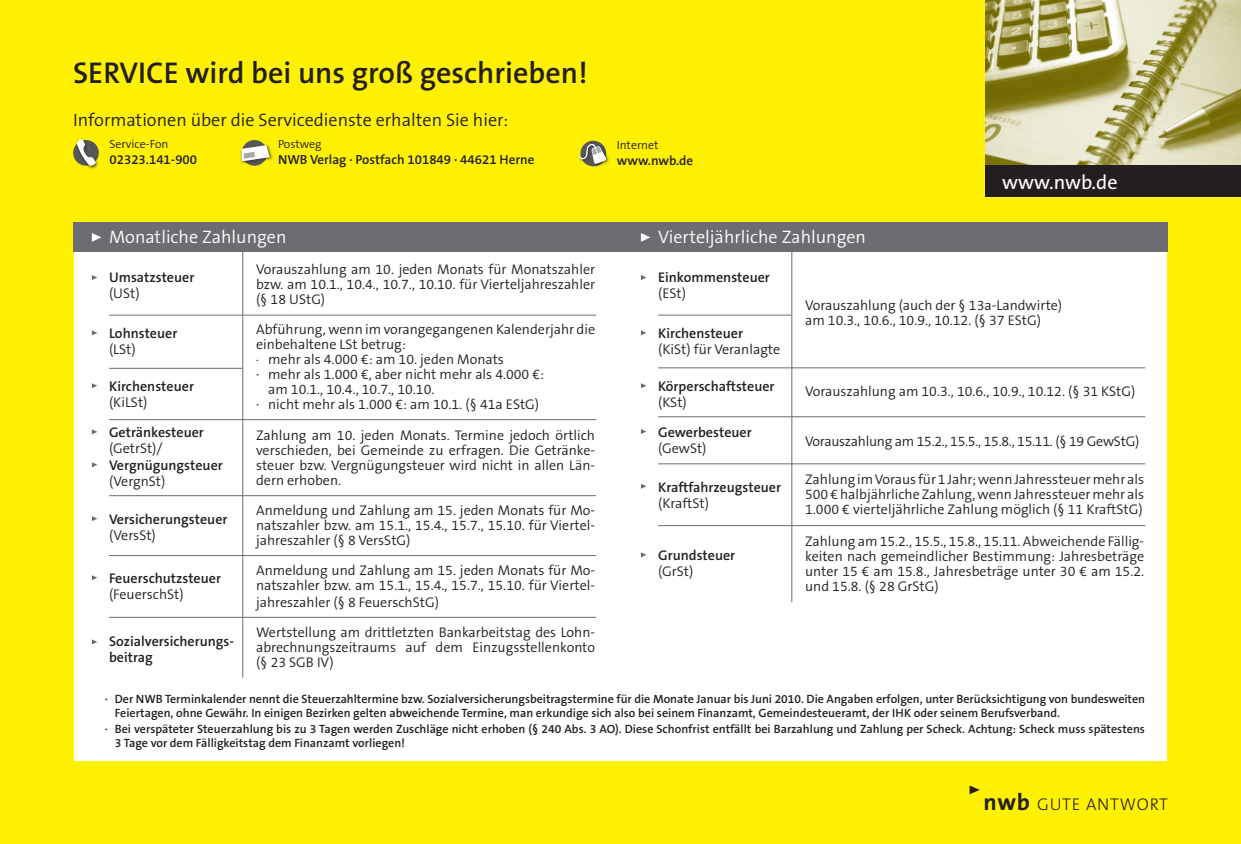
<style>
.page{position:relative;width:1241px;height:844px;background:#fff}
.page>*{position:absolute;margin:0;border:0;box-sizing:border-box;transform-origin:0 0}
.t1{font:600 30.1px "The Sans B6";color:#231f20}
.t2{font:24.5px "The Sans Expert";color:#231f20}
.t3{font:20.12px "The Sans B5 Plain";color:#fff}
.t4{font:300 18.03px "The Sans B4";color:#231f20}
.t5{font:300 18.03px "The Sans B4";color:#fff}
.t6{font:300 17.15px "The Sans B3";letter-spacing:.05em;color:#231f20}
.t7{font:300 14px/15px "The Sans B4";color:#231f20;text-align:justify}
.t8{font:600 14px/16.1px "The Sans B6";color:#231f20}
.t9{font:300 14px "The Sans B4";letter-spacing:-.02em;color:#231f20}
.t10{font:600 13.3px "The Sans B6";color:#231f20}
.t11{font:600 12.08px/14px "The Sans B6";color:#231f20}
.t12{font:300 11.9px "The Sans B4";color:#231f20}
.s1{font-size:12.08px}
.s2{font-family:"The Sans B7";font-weight:700;font-size:23.45px}
</style>
<div class="page">
<div style="left:1167px;top:239px;width:73px;height:545px;background:#fff101"></div>
<div style="left:0;top:222px;width:73px;height:542px;background:#fff101"></div>
<div style="left:0;top:0;width:1240px;height:251px;background:#fff101"></div>
<div style="left:0;top:761px;width:1240px;height:82px;background:#fff101"></div>
<div style="left:577px;top:142px;width:40px;height:39px;background:#231f20;opacity:.75"></div>
<svg style="left:578px;top:143px;width:28px;height:21px"></svg>
<svg style="left:242px;top:140px;width:25px;height:26px"></svg>
<div style="left:239px;top:143px;width:46px;height:41px;background:#231f20;opacity:.75"></div>
<svg style="left:241px;top:145px;width:29px;height:16px"></svg>
<hr style="left:242px;top:224px;width:1px;height:453px;background:#6c6d70">
<div style="left:73px;top:222px;width:1094px;height:30px;background:#6c6d70"></div>
<svg style="left:92px;top:233px;width:9px;height:9px"></svg>
<svg style="left:641px;top:233px;width:9px;height:9px"></svg>
<hr style="left:109px;top:314px;width:487px;height:1px;background:#6c6d70">
<svg style="left:92px;top:275px;width:5px;height:5px"></svg>
<hr style="left:109px;top:419px;width:487px;height:1px;background:#6c6d70">
<hr style="left:109px;top:495px;width:487px;height:1px;background:#6c6d70">
<hr style="left:109px;top:555px;width:487px;height:1px;background:#6c6d70">
<hr style="left:109px;top:616px;width:487px;height:1px;background:#6c6d70">
<hr style="left:109px;top:368px;width:133px;height:1px;background:#6c6d70">
<svg style="left:92px;top:330px;width:5px;height:5px"></svg>
<svg style="left:92px;top:383px;width:5px;height:5px"></svg>
<svg style="left:92px;top:429px;width:5px;height:5px"></svg>
<svg style="left:92px;top:462px;width:5px;height:5px"></svg>
<svg style="left:92px;top:516px;width:5px;height:5px"></svg>
<svg style="left:92px;top:575px;width:5px;height:5px"></svg>
<svg style="left:92px;top:639px;width:5px;height:5px"></svg>
<hr style="left:791px;top:224px;width:1px;height:378px;background:#6c6d70">
<svg style="left:641px;top:275px;width:5px;height:5px"></svg>
<hr style="left:658px;top:367px;width:487px;height:1px;background:#6c6d70">
<hr style="left:658px;top:416px;width:487px;height:1px;background:#6c6d70">
<hr style="left:658px;top:525px;width:487px;height:1px;background:#6c6d70">
<hr style="left:658px;top:314px;width:133px;height:1px;background:#6c6d70">
<svg style="left:641px;top:330px;width:5px;height:5px"></svg>
<svg style="left:641px;top:383px;width:5px;height:5px"></svg>
<svg style="left:641px;top:429px;width:5px;height:5px"></svg>
<svg style="left:641px;top:484px;width:5px;height:5px"></svg>
<svg style="left:641px;top:552px;width:5px;height:5px"></svg>
<hr style="left:658px;top:463px;width:487px;height:1px;background:#6c6d70">
<svg style="left:73px;top:140px;width:26px;height:26px"></svg>
<div style="left:75px;top:138px;width:32px;height:38px;background:#231f20;opacity:.75"></div>
<svg style="left:77px;top:139px;width:19px;height:27px"></svg>
<img style="left:985px;top:0;width:255px;height:165px">
<div style="left:985px;top:165px;width:255px;height:32px;background:#231f20"></div>
<h1 class="t1" style="left:73px;top:57px;width:516px">SERVICE wird bei uns groß geschrieben!</h1>
<p class="t4" style="left:73px;top:110px;width:437px">Informationen über die Servicedienste erhalten Sie hier:</p>
<p class="t12" style="left:109px;top:138px;width:60px">Service-Fon</p>
<p class="t10" style="left:109px;top:153px;width:89px">02323.141-900</p>
<p class="t12" style="left:278px;top:138px;width:45px">Postweg</p>
<p class="t10" style="left:278px;top:153px;width:258px">NWB Verlag · Postfach 101849 · 44621 Herne</p>
<p class="t12" style="left:616px;top:139px;width:43px">Internet</p>
<p class="t10" style="left:616px;top:153px;width:78px">www.nwb.de</p>
<h3 class="t3" style="left:1001px;top:172px;width:117px">www.nwb.de</h3>
<p class="t5" style="left:109px;top:227px;width:179px">Monatliche Zahlungen</p>
<p class="t5" style="left:658px;top:227px;width:209px">Vierteljährliche Zahlungen</p>
<p class="t8" style="left:109px;top:270px;width:87px">Umsatzsteuer</p>
<p class="t7" style="left:109px;top:286px;width:32px">(USt)</p>
<p class="t8" style="left:109px;top:325px;width:70px">Lohnsteuer</p>
<p class="t7" style="left:109px;top:342px;width:28px">(LSt)</p>
<p class="t7" style="left:256px;top:262px;width:340px">Vorauszahlung am 10. jeden Monats für Monatszahler bzw. am 10.1., 10.4., 10.7., 10.10. für Vierteljahreszahler (§ 18 UStG)</p>
<p class="t7" style="left:256px;top:322px;width:340px">Abführung, wenn im vorangegangenen Kalenderjahr die</p>
<p class="t7" style="left:256px;top:337px;width:151px">einbehaltene LSt betrug:</p>
<p class="t7" style="left:256px;top:352px;width:249px"><span class="s1">·</span> mehr als 4.000 €: am 10. jeden Monats</p>
<p class="t7" style="left:256px;top:367px;width:289px">· mehr als 1.000 €, aber nicht mehr als 4.000 €:</p>
<p class="t7" style="left:268px;top:382px;width:168px">am 10.1., 10.4., 10.7., 10.10.</p>
<p class="t7" style="left:256px;top:397px;width:284px">· nicht mehr als 1.000 €: am 10.1. (§ 41a EStG)</p>
<p class="t7" style="left:256px;top:428px;width:340px">Zahlung am 10. jeden Monats. Termine jedoch örtlich verschieden, bei Gemeinde zu erfragen. Die Getränke&shy;steuer bzw. Vergnügungsteuer wird nicht in allen Län&shy;dern erhoben.</p>
<p class="t7" style="left:256px;top:503px;width:340px">Anmeldung und Zahlung am 15. jeden Monats für Mo&shy;natszahler bzw. am 15.1., 15.4., 15.7., 15.10. für Viertel&shy;jahreszahler (§ 8 VersStG)</p>
<p class="t7" style="left:256px;top:563px;width:340px;line-height:15.6px">Anmeldung und Zahlung am 15. jeden Monats für Mo&shy;natszahler bzw. am 15.1., 15.4., 15.7., 15.10. für Viertel&shy;jahreszahler (§ 8 FeuerschStG)</p>
<p class="t7" style="left:256px;top:624px;width:340px">Wertstellung am drittletzten Bankarbeitstag des Lohn&shy;abrechnungszeitraums auf dem Einzugsstellenkonto (§ 23 SGB IV)</p>
<p class="t8" style="left:658px;top:270px;width:113px">Einkommensteuer</p>
<p class="t7" style="left:658px;top:286px;width:29px">(ESt)</p>
<p class="t8" style="left:658px;top:325px;width:86px">Kirchensteuer</p>
<p class="t7" style="left:658px;top:342px;width:124px">(KiSt) für Veranlagte</p>
<p class="t8" style="left:658px;top:378px;width:118px">Körperschaftsteuer</p>
<p class="t7" style="left:658px;top:395px;width:30px">(KSt)</p>
<p class="t8" style="left:658px;top:424px;width:95px">Gewerbesteuer</p>
<p class="t7" style="left:658px;top:441px;width:50px">(GewSt)</p>
<p class="t8" style="left:658px;top:479px;width:124px">Kraftfahrzeugsteuer</p>
<p class="t7" style="left:658px;top:496px;width:52px">(KraftSt)</p>
<p class="t8" style="left:658px;top:547px;width:79px">Grundsteuer</p>
<p class="t7" style="left:658px;top:564px;width:37px">(GrSt)</p>
<p class="t7" style="left:805px;top:298px;width:258px">Vorauszahlung (auch der § 13a-Landwirte) am 10.3., 10.6., 10.9., 10.12. (§ 37 EStG)</p>
<p class="t8" style="left:109px;top:378px;width:86px">Kirchensteuer</p>
<p class="t7" style="left:109px;top:395px;width:40px">(KiLSt)</p>
<p class="t7" style="left:805px;top:384px;width:332px">Vorauszahlung am 10.3., 10.6., 10.9., 10.12. (§ 31 KStG)</p>
<p class="t9" style="left:805px;top:433px;width:335px">Vorauszahlung am 15.2., 15.5., 15.8., 15.11. (§ 19 GewStG)</p>
<p class="t7" style="left:805px;top:472px;width:340px">Zahlung im Voraus für 1 Jahr; wenn Jahressteuer mehr als 500 € halbjährliche Zahlung, wenn Jahressteuer mehr als 1.000 € vierteljährliche Zahlung möglich (§ 11 KraftStG)</p>
<p class="t7" style="left:805px;top:534px;width:340px">Zahlung am 15.2., 15.5., 15.8., 15.11. Abweichende Fällig&shy;keiten nach gemeindlicher Bestimmung: Jahresbeträge unter 15 € am 15.8., Jahresbeträge unter 30 € am 15.2. und 15.8. (§ 28 GrStG)</p>
<p class="t8" style="left:109px;top:425px;width:96px">Getränkesteuer</p>
<p class="t7" style="left:109px;top:441px;width:55px">(GetrSt)/</p>
<p class="t8" style="left:109px;top:457px;width:115px">Vergnügungsteuer</p>
<p class="t7" style="left:109px;top:474px;width:58px">(VergnSt)</p>
<p class="t8" style="left:109px;top:511px;width:120px">Versicherungsteuer</p>
<p class="t7" style="left:109px;top:528px;width:48px">(VersSt)</p>
<p class="t8" style="left:109px;top:570px;width:113px">Feuerschutzsteuer</p>
<p class="t7" style="left:109px;top:587px;width:76px">(FeuerschSt)</p>
<p class="t8" style="left:109px;top:633px;width:127px">Sozialversicherungs&shy;beitrag</p>
<p class="t11" style="left:115px;top:692px;width:1031px;text-indent:-10px">· Der NWB Terminkalender nennt die Steuerzahltermine bzw. Sozialversicherungsbeitragstermine für die Monate Januar bis Juni 2010. Die Angaben erfolgen, unter Berücksichtigung von bundesweiten<br>Feiertagen, ohne Gewähr. In einigen Bezirken gelten abweichende Termine, man erkundige sich also bei seinem Finanzamt, Gemeindesteueramt, der IHK oder seinem Berufsverband.</p>
<p class="t11" style="left:115px;top:722px;width:1031px;text-indent:-10px">· Bei verspäteter Steuerzahlung bis zu 3 Tagen werden Zuschläge nicht erhoben (§ 240 Abs. 3 AO). Diese Schonfrist entfällt bei Barzahlung und Zahlung per Scheck. Achtung: Scheck muss spätestens<br>3 Tage vor dem Fälligkeitstag dem Finanzamt vorliegen!</p>
<h2 class="t2" style="left:967px;top:772px;width:15px">ÿ</h2>
<p class="t6" style="left:983px;top:794px;width:186px"><span class="s2">nwb</span> GUTE ANTWORT</p>
</div>
